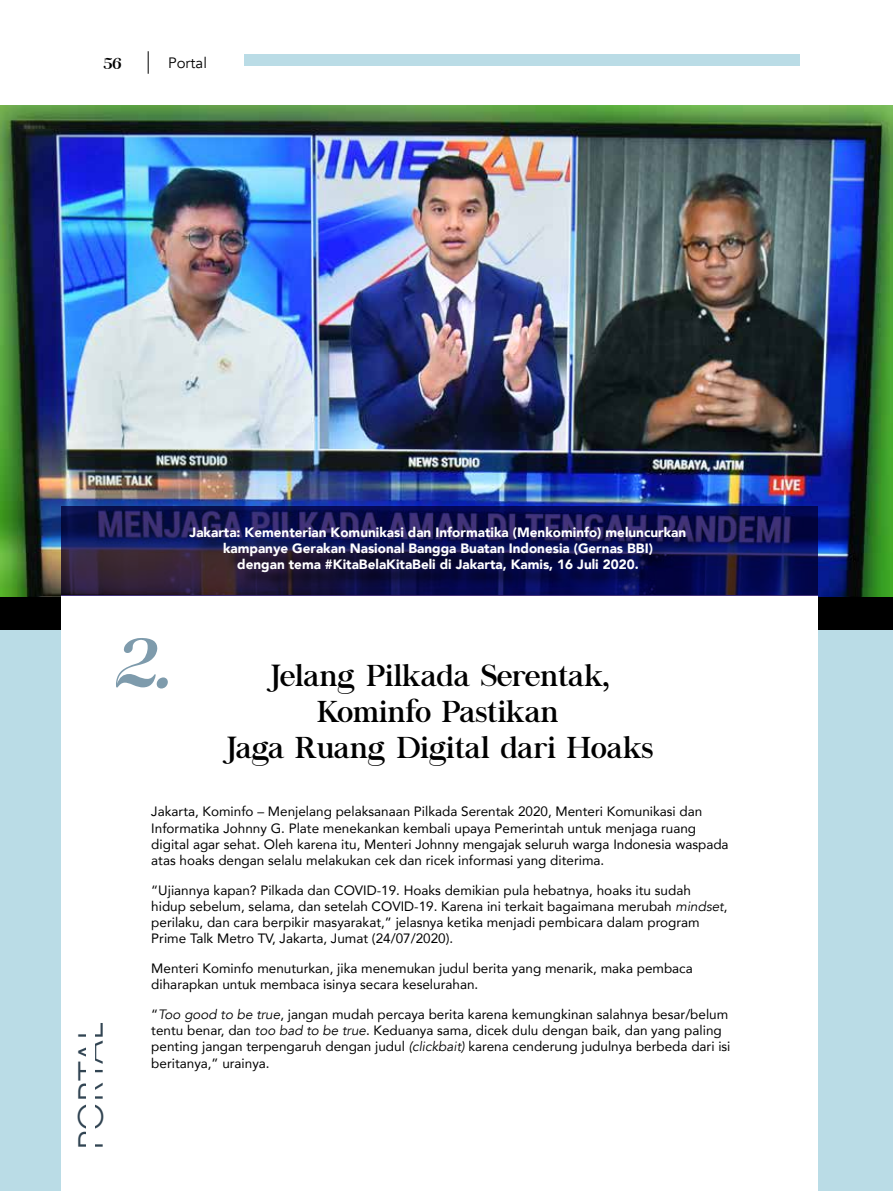
<style>
.page{position:relative;width:893px;height:1191px;background:#fff}
.page>*{position:absolute;margin:0;border:0;box-sizing:border-box;transform-origin:0 0}
.t1{font:italic 79.5px "Chapaza";color:#7e9bac}
.t2{font:300 34.5px "Avenir LT Std";color:#314452}
.t3{font:30px/36px "Chapaza";color:#000;text-align:center}
.t4{font:18px "Chapaza";color:#000}
.t5{font:15px "Avenir";color:#000101}
.t6{font:13.5px/16.2px "Avenir";color:#000101}
.t7{font:900 13.5px/16.2px "Avenir";color:#fff;text-align:center}
.s1{font-style:italic}
</style>
<div class="page">
<svg style="left:148px;top:51px;width:1px;height:23px"></svg>
<img style="left:0;top:105px;width:893px;height:492px">
<div style="left:0;top:630px;width:893px;height:561px;background:#badce6"></div>
<div style="left:0;top:597px;width:893px;height:33px;background:#000"></div>
<div style="left:62px;top:595px;width:756px;height:596px;background:#fff"></div>
<svg style="left:62px;top:506px;width:756px;height:89px;background:#1a1752"></svg>
<div style="left:244px;top:54px;width:555px;height:11px;background:#badce6"></div>
<div style="left:193px;top:528px;width:511px;height:62px;background:#000;opacity:.75"></div>
<h3 class="t4" style="left:104px;top:52px;width:19px">56</h3>
<p class="t5" style="left:168px;top:54px;width:40px">Portal</p>
<p class="t7" style="left:190px;top:523px;width:498px">Jakarta: Kementerian Komunikasi dan Informatika (Menkominfo) meluncurkan kampanye Gerakan Nasional Bangga Buatan Indonesia (Gernas BBI)<br>dengan tema #KitaBelaKitaBeli di Jakarta, Kamis, 16 Juli 2020.</p>
<h1 class="t1" style="left:114px;top:613px;width:77px">2.</h1>
<h3 class="t3" style="left:223px;top:658px;width:432px">Jelang Pilkada Serentak,<br>Kominfo Pastikan<br>Jaga Ruang Digital dari Hoaks</h3>
<h2 class="t2" style="left:71px;top:1150px;width:129px;rotate:-90deg">PORTAL</h2>
<p class="t6" style="left:151px;top:803px;width:579px">Jakarta, Kominfo – Menjelang pelaksanaan Pilkada Serentak 2020, Menteri Komunikasi dan Informatika Johnny G. Plate menekankan kembali upaya Pemerintah untuk menjaga ruang digital agar sehat. Oleh karena itu, Menteri Johnny mengajak seluruh warga Indonesia waspada atas hoaks dengan selalu melakukan cek dan ricek informasi yang diterima.</p>
<p class="t6" style="left:151px;top:881px;width:578px">“Ujiannya kapan? Pilkada dan COVID-19. Hoaks demikian pula hebatnya, hoaks itu sudah hidup sebelum, selama, dan setelah COVID-19. Karena ini terkait bagaimana merubah <span class="s1">mindset</span>, perilaku, dan cara berpikir masyarakat,” jelasnya ketika menjadi pembicara dalam program Prime Talk Metro TV, Jakarta, Jumat (24/07/2020).</p>
<p class="t6" style="left:151px;top:959px;width:543px">Menteri Kominfo menuturkan, jika menemukan judul berita yang menarik, maka pembaca diharapkan untuk membaca isinya secara keselurahan.</p>
<p class="t6" style="left:151px;top:1005px;width:581px">“<span class="s1">Too good to be true</span>, jangan mudah percaya berita karena kemungkinan salahnya besar/belum tentu benar, dan <span class="s1">too bad to be true</span>. Keduanya sama, dicek dulu dengan baik, dan yang paling penting jangan terpengaruh dengan judul <span class="s1">(clickbait)</span> karena cenderung judulnya berbeda dari isi beritanya,” urainya.</p>
</div>
